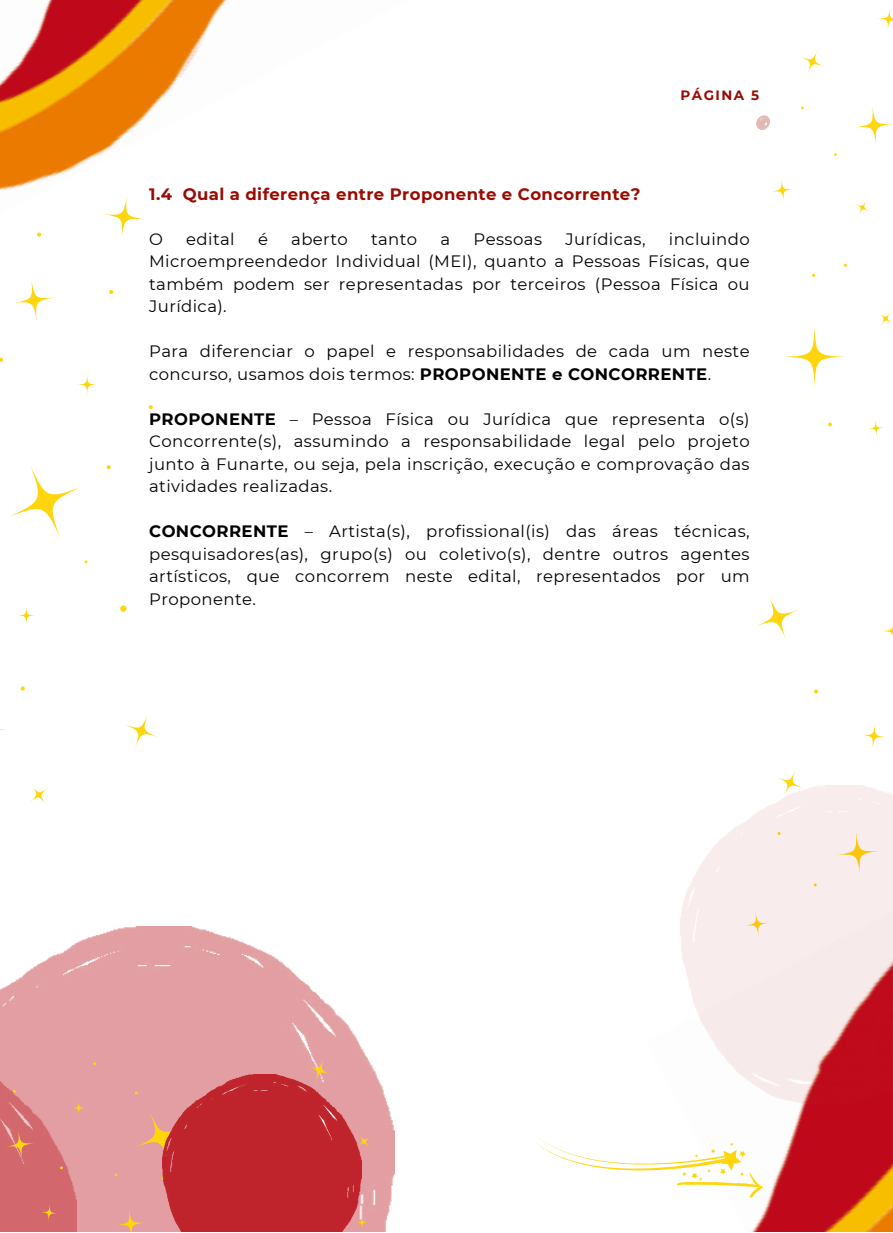
<style>
.page{position:relative;width:893px;height:1233px;background:#fff}
.page>*{position:absolute;margin:0;border:0;box-sizing:border-box;transform-origin:0 0}
.t1{font:16.5px/22.5px "Montserrat";letter-spacing:.025em;color:#000;text-align:justify}
.t2{font:700 16.5px "Montserrat";letter-spacing:.025em;color:#990b02}
.t3{font:700 13.5px "Montserrat";letter-spacing:.11em;color:#990b02}
.s1{font-weight:700}
</style>
<div class="page">
<svg style="left:756px;top:597px;width:136px;height:189px"></svg>
<svg style="left:756px;top:115px;width:14px;height:15px"></svg>
<svg style="left:0;top:288px;width:157px;height:516px"></svg>
<img style="left:763px;top:1104px;width:129px;height:128px">
<img style="left:0;top:0;width:227px;height:288px">
<img style="left:0;top:926px;width:394px;height:306px">
<svg style="left:534px;top:1134px;width:229px;height:98px"></svg>
<svg style="left:772px;top:8px;width:120px;height:428px"></svg>
<img style="left:0;top:1047px;width:77px;height:12px">
<svg style="left:0;top:1059px;width:370px;height:173px;background:#de9193"></svg>
<img style="left:680px;top:786px;width:212px;height:318px">
<img style="left:163px;top:1074px;width:199px;height:158px">
<p class="t3" style="left:680px;top:87px;width:80px">PÁGINA 5</p>
<p class="t2" style="left:149px;top:184px;width:492px">1.4 Qual a diferença entre Proponente e Concorrente?</p>
<p class="t1" style="left:149px;top:228px;width:15px">O</p>
<p class="t1" style="left:186px;top:228px;width:50px">edital</p>
<p class="t1" style="left:258px;top:228px;width:11px">é</p>
<p class="t1" style="left:291px;top:228px;width:58px">aberto</p>
<p class="t1" style="left:371px;top:228px;width:48px">tanto</p>
<p class="t1" style="left:440px;top:228px;width:11px">a</p>
<p class="t1" style="left:473px;top:228px;width:70px">Pessoas</p>
<p class="t1" style="left:565px;top:228px;width:82px">Jurídicas,</p>
<p class="t1" style="left:149px;top:228px;width:602px;text-indent:519px">incluindo Microempreendedor Individual (MEI), quanto a Pessoas Físicas, que também podem ser representadas por terceiros (Pessoa Física ou Jurídica).</p>
<p class="t1" style="left:149px;top:340px;width:602px">Para diferenciar o papel e responsabilidades de cada um neste concurso, usamos dois termos: <span class="s1">PROPONENTE e CONCORRENTE</span>.</p>
<p class="t1" style="left:149px;top:408px;width:602px"><span class="s1">PROPONENTE</span> – Pessoa Física ou Jurídica que representa o(s)<br>Concorrente(s), assumindo a responsabilidade legal pelo projeto junto à Funarte, ou seja, pela inscrição, execução e comprovação das atividades realizadas.</p>
<p class="t1" style="left:149px;top:520px;width:602px"><span class="s1">CONCORRENTE</span> – Artista(s), profissional(is) das áreas técnicas, pesquisadores(as), grupo(s) ou coletivo(s), dentre outros agentes artísticos, que concorrem neste edital, representados por um Proponente.</p>
</div>
